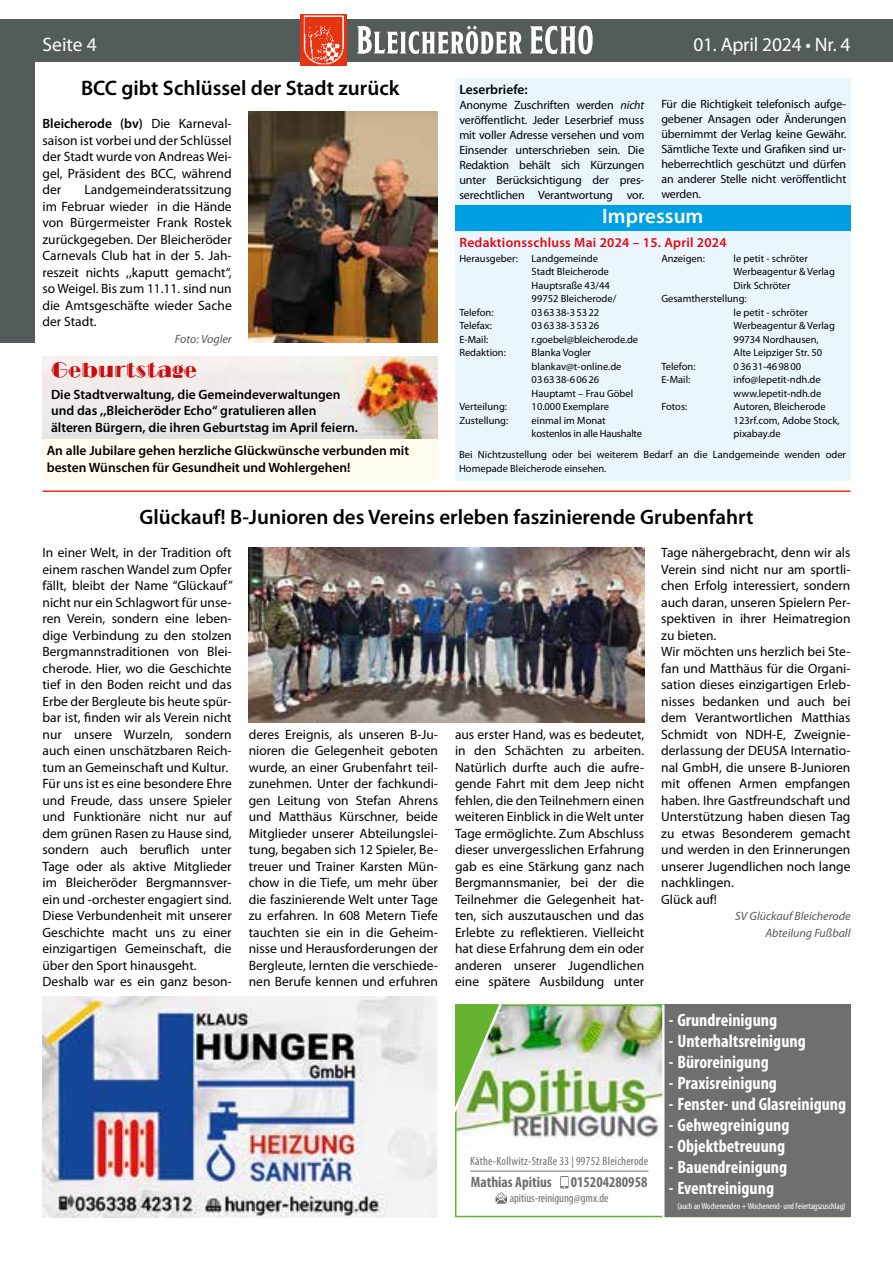
<style>
.page{position:relative;width:893px;height:1263px;background:#fff}
.page>*{position:absolute;margin:0;border:0;box-sizing:border-box;transform-origin:0 0}
.t1{font:600 21px "Myriad Pro";color:#000}
.t2{font:21px "LTC Broadway Engraved";color:#c90c0f}
.t3{font:600 21px "Myriad Pro";color:#fff}
.t4{font:19.5px "Myriad Pro";letter-spacing:-.01em;color:#fff}
.t5{font:700 condensed 18px "Myriad Pro";color:#fff}
.t6{font:700 condensed 15px "Myriad Pro";color:#706f6f}
.t7{font:13.5px/16.5px "Myriad Pro";color:#000;text-align:justify}
.t8{font:600 13.5px/16.5px "Myriad Pro";color:#000}
.t9{font:600 13.5px "Myriad Pro";letter-spacing:.02em;color:#e30613}
.t10{font:12px/15px "Myriad Pro";letter-spacing:-.01em;color:#000;text-align:justify}
.t11{font:italic 12px/16.5px "Myriad Pro";color:#575756;text-align:right}
.t12{font:condensed 12px "Myriad Pro";letter-spacing:.02em;color:#706f6f}
.t13{font:condensed 12px "Myriad Pro";color:#706f6f}
.t14{font:10.5px/13.5px "Myriad Pro";color:#000}
.t15{font:10.5px/13.5px "Myriad Pro";letter-spacing:-.02em;color:#000}
.t16{font:condensed 9px "Myriad Pro";letter-spacing:-.01em;color:#fff}
.s1{font-weight:600}
.s2{font-style:italic}
</style>
<div class="page">
<div style="left:0;top:19px;width:893px;height:43px;background:#535c5b"></div>
<img style="left:300px;top:15px;width:47px;height:50px">
<svg style="left:357px;top:26px;width:236px;height:28px"></svg>
<div style="left:0;top:61px;width:34px;height:282px;background:#535c5b"></div>
<hr style="left:43px;top:490px;width:807px;height:2px;background:#e63312">
<img style="left:249px;top:112px;width:189px;height:231px">
<div style="left:455px;top:206px;width:395px;height:275px;background:#eaf6fe"></div>
<div style="left:455px;top:206px;width:395px;height:25px;background:#009fe3"></div>
<div style="left:455px;top:78px;width:395px;height:127px;background:#eaf6fe"></div>
<div style="left:43px;top:439px;width:395px;height:42px;background:#fffced"></div>
<img style="left:43px;top:356px;width:395px;height:83px">
<img style="left:249px;top:547px;width:395px;height:175px">
<img style="left:43px;top:996px;width:395px;height:221px">
<img style="left:458px;top:1008px;width:204px;height:131px">
<svg style="left:560px;top:1176px;width:8px;height:12px"></svg>
<svg style="left:561px;top:1177px;width:7px;height:11px"></svg>
<svg style="left:496px;top:1192px;width:11px;height:12px"></svg>
<div style="left:663px;top:1005px;width:187px;height:212px;background:#706f6f"></div>
<hr style="left:662px;top:1005px;width:2px;height:212px;background:#fff">
<hr style="left:470px;top:1171px;width:178px;height:1px;background:#706f6f">
<img style="left:455px;top:1005px;width:49px;height:115px">
<h2 class="t4" style="left:43px;top:32px;width:56px">Seite 4</h2>
<h2 class="t4" style="left:693px;top:32px;width:159px">01. April 2024 • Nr. 4</h2>
<h1 class="t1" style="left:81px;top:75px;width:320px">BCC gibt Schlüssel der Stadt zurück</h1>
<p class="t7" style="left:43px;top:115px;width:191px"><span class="s1">Bleicherode (bv)</span> Die Karneval&shy;saison ist vorbei und der Schlüssel der Stadt wurde von Andreas Wei&shy;gel, Präsident des BCC, während der</p>
<p class="t7" style="left:43px;top:181px;width:191px;text-indent:42px">Landgemeinderatssitzung im Februar wieder in die Hände von Bürgermeister Frank Rostek zurückgegeben. Der Bleicheröder Carnevals Club hat in der 5. Jah&shy;reszeit nichts ,,kaputt gemacht‘‘, so Weigel. Bis zum 11.11. sind nun die Amtsgeschäfte wieder Sache der Stadt.</p>
<p class="t11" style="left:175px;top:330px;width:58px">Foto: Vogler</p>
<h1 class="t2" style="left:51px;top:358px;width:148px">Geburtstage</h1>
<p class="t8" style="left:51px;top:386px;width:309px">Die Stadtverwaltung, die Gemeindeverwaltungen und das ,,Bleicheröder Echo‘‘ gratulieren allen älteren Bürgern, die ihren Geburtstag im April feiern.</p>
<p class="t8" style="left:47px;top:442px;width:364px">An alle Jubilare gehen herzliche Glückwünsche verbunden mit besten Wünschen für Gesundheit und Wohlergehen!</p>
<p class="t8" style="left:459px;top:81px;width:70px">Leserbriefe:</p>
<p class="t10" style="left:459px;top:97px;width:186px">Anonyme Zuschriften werden <span class="s2">nicht </span>veröffentlicht. Jeder Leserbrief muss mit voller Adresse versehen und vom Einsender unterschrieben sein. Die Redaktion behält sich Kürzungen unter Berücksichtigung der pres&shy;serechtlichen Verantwortung vor.</p>
<p class="t10" style="left:661px;top:96px;width:186px">Für die Richtigkeit telefonisch aufge&shy;gebener Ansagen oder Änderungen übernimmt der Verlag keine Gewähr.<br>Sämtliche Texte und Grafiken sind ur&shy;heberrechtlich geschützt und dürfen an anderer Stelle nicht veröffentlicht werden.</p>
<h1 class="t3" style="left:602px;top:202px;width:103px">Impressum</h1>
<p class="t9" style="left:459px;top:233px;width:269px">Redaktionsschluss Mai 2024 – 15. April 2024</p>
<p class="t14" style="left:459px;top:251px;width:60px">Herausgeber:</p>
<p class="t14" style="left:532px;top:251px;width:86px">Landgemeinde<br>Stadt Bleicherode<br>Hauptsraße 43/44<br>99752 Bleicherode/</p>
<p class="t14" style="left:459px;top:305px;width:36px">Telefon:</p>
<p class="t14" style="left:532px;top:305px;width:69px">036338-35322</p>
<p class="t14" style="left:459px;top:319px;width:34px">Telefax:</p>
<p class="t14" style="left:532px;top:319px;width:69px">036338-35326</p>
<p class="t14" style="left:459px;top:332px;width:31px">E-Mail:</p>
<p class="t14" style="left:532px;top:332px;width:108px">r.goebel@bleicherode.de</p>
<p class="t14" style="left:459px;top:346px;width:48px">Redaktion:</p>
<p class="t14" style="left:532px;top:346px;width:103px">Blanka Vogler blankav@t-online.de<br>036338-60626<br>Hauptamt – Frau Göbel</p>
<p class="t14" style="left:459px;top:400px;width:49px">Verteilung:</p>
<p class="t14" style="left:532px;top:400px;width:79px">10.000 Exemplare</p>
<p class="t14" style="left:459px;top:413px;width:50px">Zustellung:</p>
<p class="t15" style="left:532px;top:413px;width:112px">einmal im Monat kostenlos in alle Haushalte</p>
<p class="t14" style="left:661px;top:251px;width:45px">Anzeigen:</p>
<p class="t14" style="left:734px;top:251px;width:76px">le petit - schröter</p>
<p class="t14" style="left:734px;top:265px;width:103px">Werbeagentur &amp; Verlag</p>
<p class="t14" style="left:734px;top:278px;width:59px">Dirk Schröter</p>
<p class="t14" style="left:661px;top:292px;width:87px">Gesamtherstellung:</p>
<p class="t14" style="left:734px;top:305px;width:76px">le petit - schröter</p>
<p class="t14" style="left:734px;top:319px;width:103px">Werbeagentur &amp; Verlag</p>
<p class="t14" style="left:734px;top:332px;width:87px">99734 Nordhausen,</p>
<p class="t14" style="left:734px;top:346px;width:90px">Alte Leipziger Str. 50</p>
<p class="t14" style="left:661px;top:359px;width:36px">Telefon:</p>
<p class="t14" style="left:734px;top:359px;width:69px">03631-469800</p>
<p class="t14" style="left:661px;top:373px;width:31px">E-Mail:</p>
<p class="t14" style="left:734px;top:373px;width:89px">info@lepetit-ndh.de www.lepetit-ndh.de</p>
<p class="t14" style="left:661px;top:400px;width:28px">Fotos:</p>
<p class="t14" style="left:734px;top:400px;width:108px">Autoren, Bleicherode<br>123rf.com, Adobe Stock, pixabay.de</p>
<p class="t14" style="left:459px;top:448px;width:388px">Bei Nichtzustellung oder bei weiterem Bedarf an die Landgemeinde wenden oder<br>Homepade Bleicherode einsehen.</p>
<h1 class="t1" style="left:140px;top:504px;width:615px">Glückauf! B-Junioren des Vereins erleben faszinierende Grubenfahrt</h1>
<p class="t7" style="left:43px;top:544px;width:192px;text-align:left">In einer Welt, in der Tradition oft einem raschen Wandel zum Opfer fällt, bleibt der Name “Glückauf” nicht nur ein Schlagwort für unse&shy;ren Verein, sondern eine leben&shy;dige Verbindung zu den stolzen<br>Bergmannstraditionen von Blei&shy;cherode. Hier, wo die Geschichte tief in den Boden reicht und das<br>Erbe der Bergleute bis heute spür&shy;bar ist, finden wir als Verein nicht nur unsere Wurzeln, sondern auch einen unschätzbaren Reich&shy;tum an Gemeinschaft und Kultur.<br>Für uns ist es eine besondere Ehre und Freude, dass unsere Spieler und Funktionäre nicht nur auf dem grünen Rasen zu Hause sind, sondern auch beruflich unter<br>Tage oder als aktive Mitglieder im Bleicheröder Bergmannsver&shy;ein und -orchester engagiert sind.<br>Diese Verbundenheit mit unserer<br>Geschichte macht uns zu einer einzigartigen Gemeinschaft, die über den Sport hinausgeht.<br>Deshalb war es ein ganz beson-</p>
<p class="t7" style="left:249px;top:726px;width:191px">deres Ereignis, als unseren B-Ju&shy;nioren die Gelegenheit geboten wurde, an einer Grubenfahrt teil&shy;zunehmen. Unter der fachkundi&shy;gen Leitung von Stefan Ahrens und Matthäus Kürschner, beide Mitglieder unserer Abteilungslei&shy;tung, begaben sich 12 Spieler, Be&shy;treuer und Trainer Karsten Mün&shy;chow in die Tiefe, um mehr über die faszinierende Welt unter Tage zu erfahren. In 608 Metern Tiefe tauchten sie ein in die Geheim&shy;nisse und Herausforderungen der Bergleute, lernten die verschiede&shy;nen Berufe kennen und erfuhren</p>
<p class="t7" style="left:455px;top:726px;width:191px">aus erster Hand, was es bedeutet, in den Schächten zu arbeiten.<br>Natürlich durfte auch die aufre&shy;gende Fahrt mit dem Jeep nicht fehlen, die den Teilnehmern einen weiteren Einblick in die Welt unter Tage ermöglichte. Zum Abschluss dieser unvergesslichen Erfahrung gab es eine Stärkung ganz nach Bergmannsmanier, bei der die Teilnehmer die Gelegenheit hat&shy;ten, sich auszutauschen und das Erlebte zu reflektieren. Vielleicht hat diese Erfahrung dem ein oder anderen unserer Jugendlichen eine spätere Ausbildung unter</p>
<p class="t12" style="left:470px;top:1153px;width:180px">Käthe-Kollwitz-Straße 33 | 99752 Bleicherode</p>
<p class="t6" style="left:471px;top:1173px;width:82px">Mathias Apitius</p>
<p class="t6" style="left:571px;top:1173px;width:78px">015204280958</p>
<p class="t13" style="left:510px;top:1191px;width:100px">apitius-reinigung@gmx.de</p>
<p class="t7" style="left:661px;top:544px;width:191px;text-align:left">Tage nähergebracht, denn wir als<br>Verein sind nicht nur am sportli&shy;chen Erfolg interessiert, sondern auch daran, unseren Spielern Per&shy;spektiven in ihrer Heimatregion zu bieten.<br>Wir möchten uns herzlich bei Ste&shy;fan und Matthäus für die Organi&shy;sation dieses einzigartigen Erleb&shy;nisses bedanken und auch bei dem Verantwortlichen Matthias<br>Schmidt von NDH-E, Zweignie&shy;derlassung der DEUSA Internatio&shy;nal GmbH, die unsere B-Junioren mit offenen Armen empfangen haben. Ihre Gastfreundschaft und<br>Unterstützung haben diesen Tag zu etwas Besonderem gemacht und werden in den Erinnerungen unserer Jugendlichen noch lange nachklingen.<br>Glück auf!</p>
<p class="t11" style="left:735px;top:908px;width:117px">SV Glückauf Bleicherode<br>Abteilung Fußball</p>
<h3 class="t5" style="left:669px;top:1008px;width:110px">- Grundreinigung</h3>
<h3 class="t5" style="left:669px;top:1029px;width:138px">- Unterhaltsreinigung</h3>
<h3 class="t5" style="left:669px;top:1050px;width:101px">- Büroreinigung</h3>
<h3 class="t5" style="left:669px;top:1071px;width:110px">- Praxisreinigung</h3>
<h3 class="t5" style="left:669px;top:1092px;width:179px">- Fenster- und Glasreinigung</h3>
<h3 class="t5" style="left:669px;top:1113px;width:122px">- Gehwegreinigung</h3>
<h3 class="t5" style="left:669px;top:1134px;width:118px">- Objektbetreuung</h3>
<h3 class="t5" style="left:669px;top:1155px;width:120px">- Bauendreinigung</h3>
<h3 class="t5" style="left:669px;top:1176px;width:107px">- Eventreinigung</h3>
<p class="t16" style="left:677px;top:1200px;width:170px">(auch an Wochenenden + Wochenend- und Feiertagszuschlag)</p>
</div>
